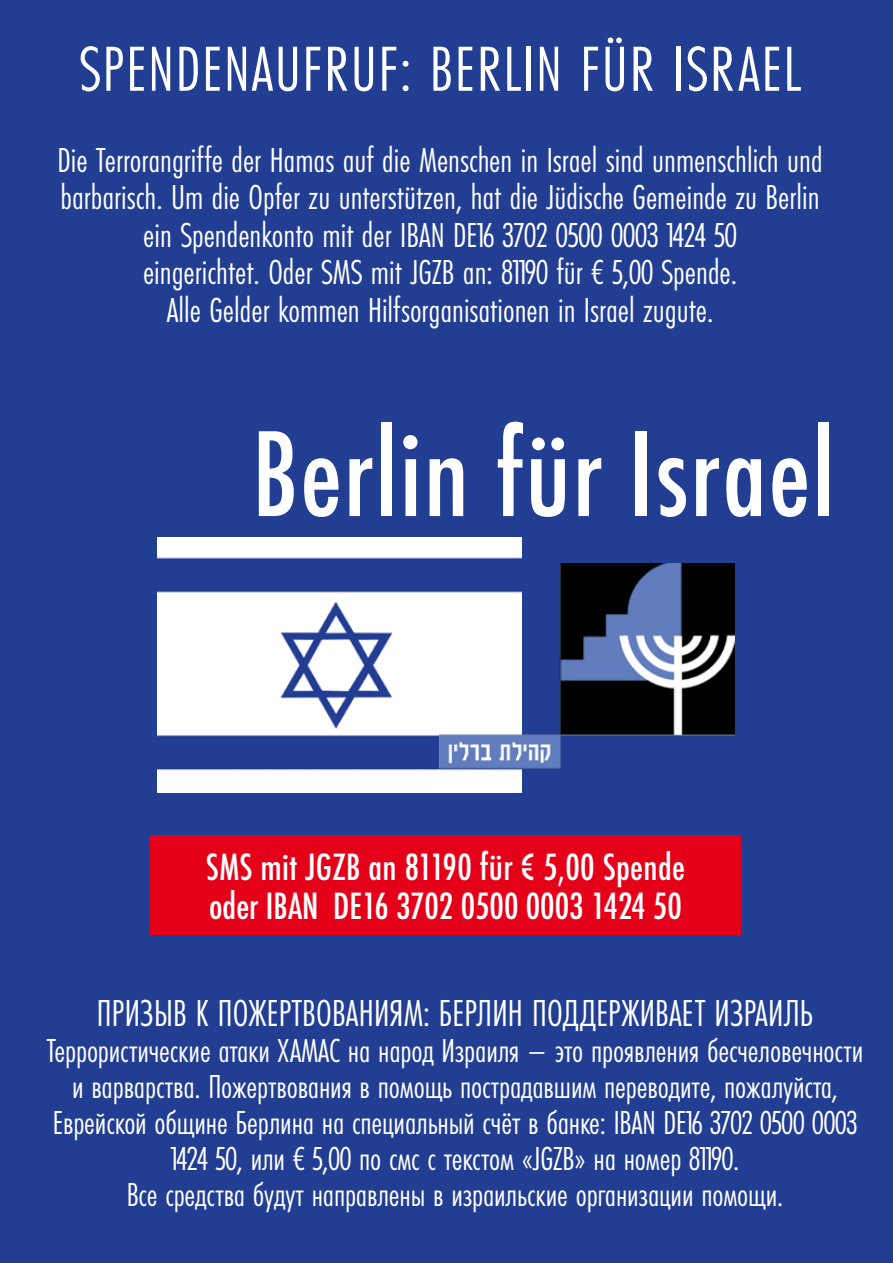
<style>
.page{position:relative;width:893px;height:1263px;background:#fff}
.page>*{position:absolute;margin:0;border:0;box-sizing:border-box;transform-origin:0 0}
.t1{font:500 condensed 112.5px "Futura";letter-spacing:.015em;color:#fff}
.t2{font:66px "Futura PT Cond";letter-spacing:.03em;color:#fff}
.t3{font:39px "Futura PT Cond";letter-spacing:.005em;color:#fff}
.t4{font:36px/37.5px "Futura PT Cond";color:#fff;text-align:center}
.t5{font:500 condensed 34.95px/38.8px "Futura";color:#fff}
.t6{font:34.5px/36px "Futura PT Cond";letter-spacing:-.005em;color:#fff;text-align:center}
</style>
<div class="page">
<div style="left:0;top:368px;width:893px;height:564px;background:#223e92"></div>
<img style="left:158px;top:537px;width:363px;height:255px">
<img style="left:439px;top:564px;width:295px;height:218px">
<div style="left:0;top:0;width:893px;height:375px;background:#223e92"></div>
<div style="left:0;top:927px;width:893px;height:336px;background:#223e92"></div>
<div style="left:150px;top:835px;width:591px;height:99px;background:#e30018"></div>
<h2 class="t2" style="left:79px;top:30px;width:723px">SPENDENAUFRUF: BERLIN FÜR ISRAEL</h2>
<p class="t4" style="left:58px;top:141px;width:766px">Die Terrorangriffe der Hamas auf die Menschen in Israel sind unmenschlich und barbarisch. Um die Opfer zu unterstützen, hat die Jüdische Gemeinde zu Berlin ein Spendenkonto mit der IBAN DE16 3702 0500 0003 1424 50<br>eingerichtet. Oder SMS mit JGZB an: 81190 für € 5,00 Spende.<br>Alle Gelder kommen Hilfsorganisationen in Israel zugute.</p>
<h1 class="t1" style="left:252px;top:402px;width:583px">Berlin für Israel</h1>
<p class="t5" style="left:206px;top:848px;width:481px">SMS mit JGZB an 81190 für € 5,00 Spende oder IBAN DE16 3702 0500 0003 1424 50</p>
<p class="t3" style="left:97px;top:991px;width:718px">ПРИЗЫВ К ПОЖЕРТВОВАНИЯМ: БЕРЛИН ПОДДЕРЖИВАЕТ ИЗРАИЛЬ</p>
<p class="t6" style="left:47px;top:1033px;width:818px">Террористические атаки ХАМАС на народ Израиля – это проявления бесчеловечности и варварства. Пожертвования в помощь пострадавшим переводите, пожалуйста, Еврейской общине Берлина на специальный счёт в банке: IBAN DE16 3702 0500 0003<br>1424 50, или € 5,00 по смс с текстом «JGZB» на номер 81190.<br>Все средства будут направлены в израильские организации помощи.</p>
</div>
